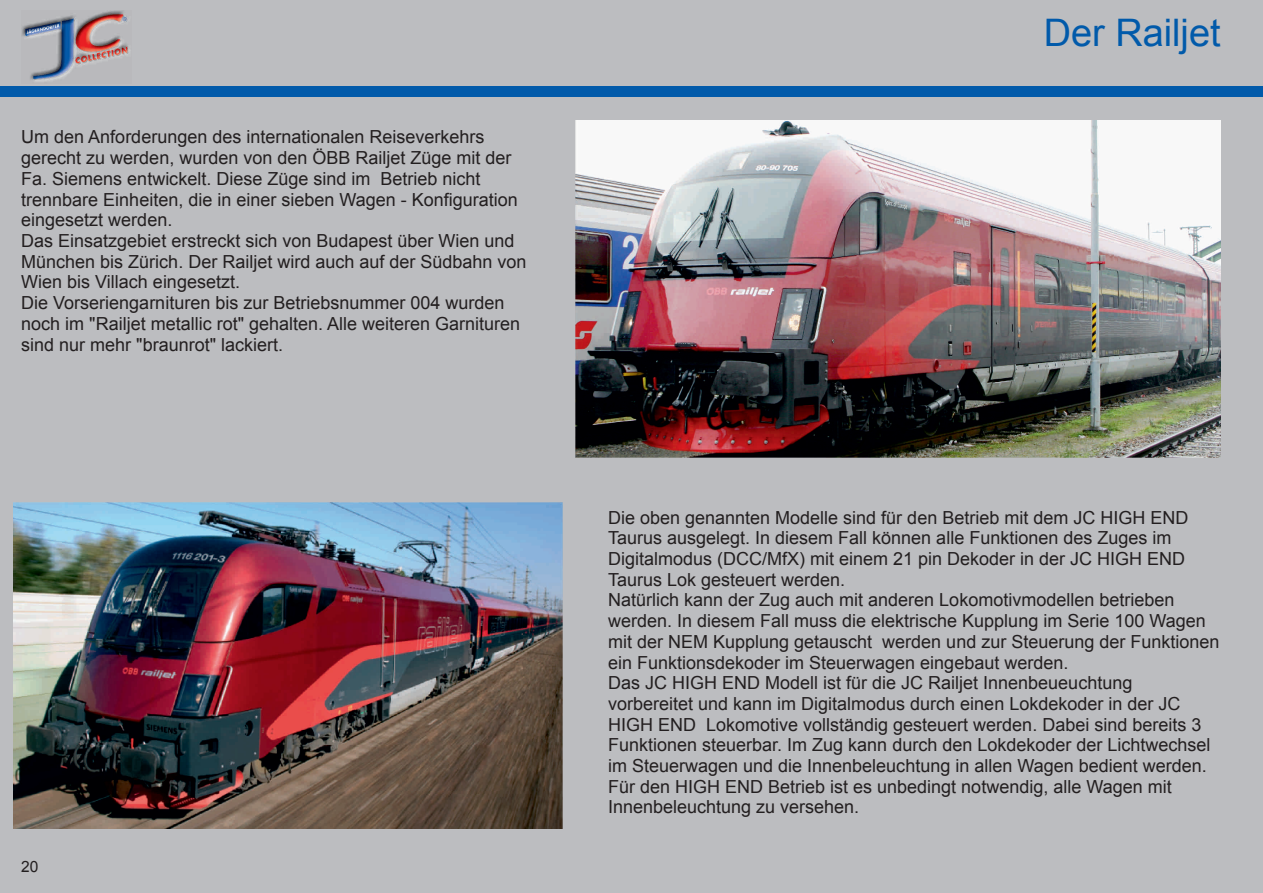
<style>
.page{position:relative;width:1263px;height:893px;background:#bcbdc0}
.page>*{position:absolute;margin:0;border:0;box-sizing:border-box;transform-origin:0 0}
.t1{font:37.95px "Arial";color:#015aaa}
.t2{font:18px/20.7px "Arial";color:#231f20}
.t3{font:15.45px "Arial";color:#231f20}
</style>
<div class="page">
<div style="left:0;top:87px;width:1263px;height:10px;background:#015aaa"></div>
<img style="left:575px;top:120px;width:645px;height:338px">
<img style="left:13px;top:503px;width:550px;height:325px">
<img style="left:21px;top:11px;width:109px;height:70px">
<p class="t2" style="left:21px;top:128px;width:507px">Um den Anforderungen des internationalen Reiseverkehrs gerecht zu werden, wurden von den ÖBB Railjet Züge mit der Fa. Siemens entwickelt. Diese Züge sind im Betrieb nicht trennbare Einheiten, die in einer sieben Wagen - Konfiguration eingesetzt werden.<br>Das Einsatzgebiet erstreckt sich von Budapest über Wien und München bis Zürich. Der Railjet wird auch auf der Südbahn von Wien bis Villach eingesetzt.<br>Die Vorseriengarnituren bis zur Betriebsnummer 004 wurden noch im "Railjet metallic rot" gehalten. Alle weiteren Garnituren sind nur mehr "braunrot" lackiert.</p>
<p class="t3" style="left:21px;top:860px;width:19px">20</p>
<h1 class="t1" style="left:1044px;top:18px;width:178px">Der Railjet</h1>
<p class="t2" style="left:608px;top:509px;width:613px">Die oben genannten Modelle sind für den Betrieb mit dem JC HIGH END Taurus ausgelegt. In diesem Fall können alle Funktionen des Zuges im Digitalmodus (DCC/MfX) mit einem 21 pin Dekoder in der JC HIGH END Taurus Lok gesteuert werden.<br>Natürlich kann der Zug auch mit anderen Lokomotivmodellen betrieben werden. In diesem Fall muss die elektrische Kupplung im Serie 100 Wagen mit der NEM Kupplung getauscht werden und zur Steuerung der Funktionen ein Funktionsdekoder im Steuerwagen eingebaut werden.<br>Das JC HIGH END Modell ist für die JC Railjet Innenbeueuchtung vorbereitet und kann im Digitalmodus durch einen Lokdekoder in der JC HIGH END Lokomotive vollständig gesteuert werden. Dabei sind bereits 3<br>Funktionen steuerbar. Im Zug kann durch den Lokdekoder der Lichtwechsel im Steuerwagen und die Innenbeleuchtung in allen Wagen bedient werden.<br>Für den HIGH END Betrieb ist es unbedingt notwendig, alle Wagen mit Innenbeleuchtung zu versehen.</p>
</div>
